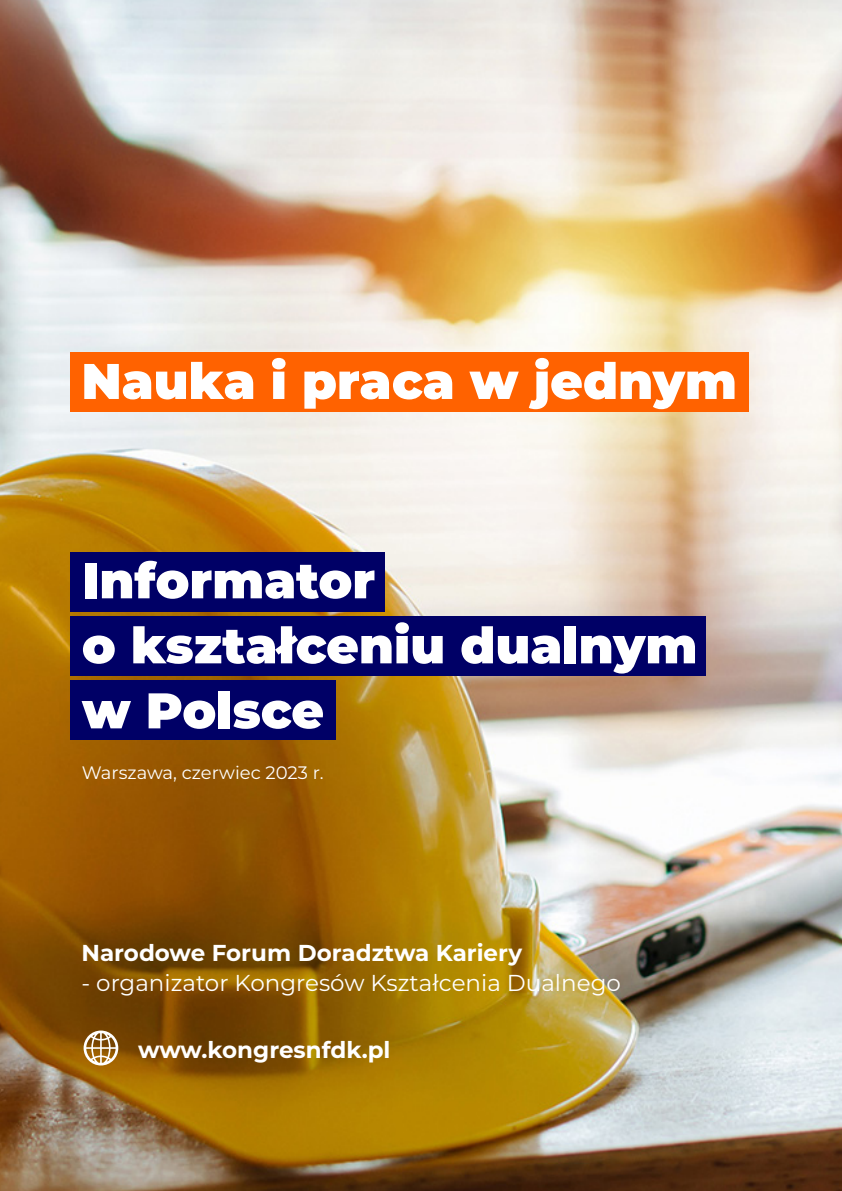
<style>
.page{position:relative;width:842px;height:1191px;background:#fff}
.page>*{position:absolute;margin:0;border:0;box-sizing:border-box;transform-origin:0 0}
.t1{font:900 50px "Montserrat";color:#fff}
.t2{font:700 23px "Montserrat";color:#fff}
.t3{font:23px "Montserrat";color:#fff}
.t4{font:18px "Montserrat";color:#fff}
</style>
<div class="page">
<img style="left:0;top:0;width:842px;height:1191px">
<div style="left:70px;top:353px;width:678px;height:59px;background:#ff6200"></div>
<div style="left:70px;top:552px;width:314px;height:59px;background:#006"></div>
<div style="left:70px;top:617px;width:636px;height:59px;background:#006"></div>
<div style="left:70px;top:681px;width:266px;height:59px;background:#006"></div>
<svg style="left:84px;top:1030px;width:34px;height:35px"></svg>
<p class="t1" style="left:81px;top:344px;width:657px">Nauka i praca w jednym</p>
<p class="t1" style="left:82px;top:543px;width:295px">Informator</p>
<p class="t1" style="left:82px;top:608px;width:617px">o kształceniu dualnym</p>
<p class="t1" style="left:82px;top:673px;width:244px">w Polsce</p>
<p class="t4" style="left:82px;top:760px;width:243px">Warszawa, czerwiec 2023 r.</p>
<p class="t2" style="left:81px;top:936px;width:442px">Narodowe Forum Doradztwa Kariery</p>
<p class="t3" style="left:81px;top:967px;width:541px">- organizator Kongresów Kształcenia Dualnego</p>
<p class="t2" style="left:138px;top:1032px;width:254px">www.kongresnfdk.pl</p>
</div>
